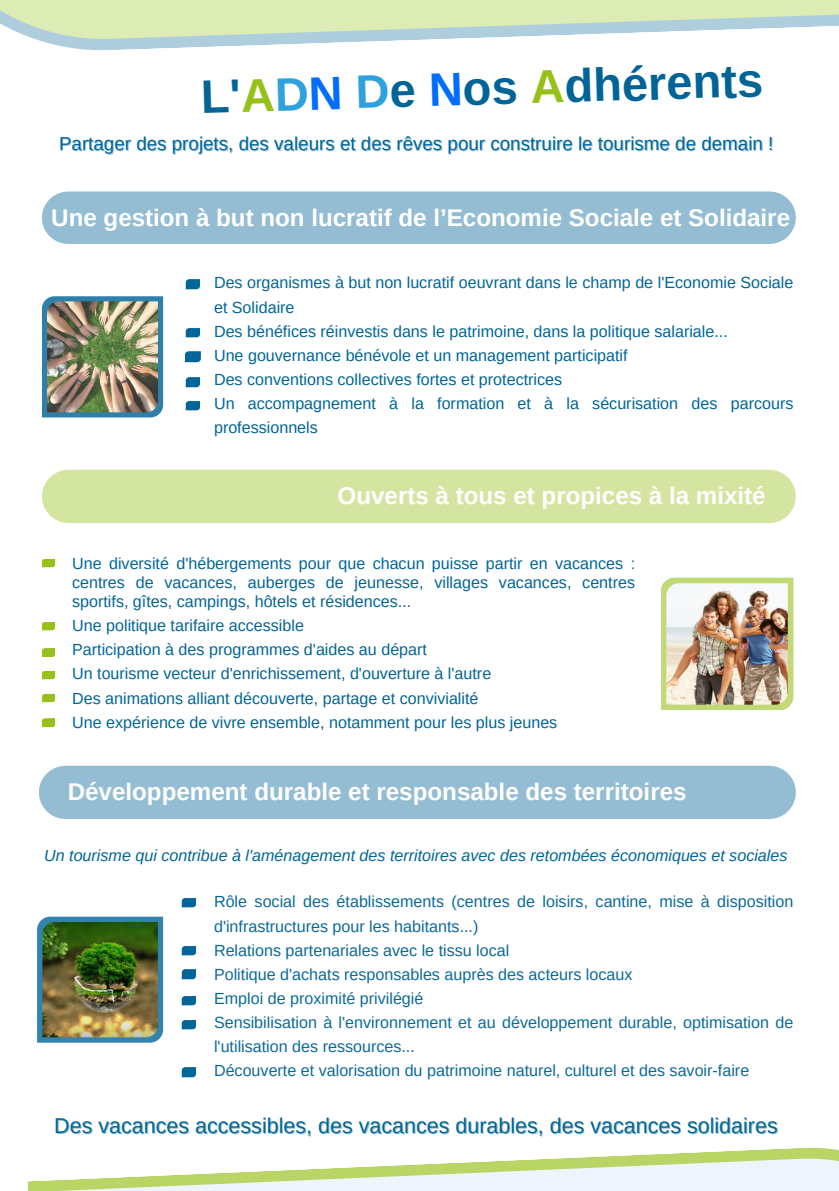
<style>
.page{position:relative;width:839px;height:1191px;background:#fff}
.page>*{position:absolute;margin:0;border:0;box-sizing:border-box;transform-origin:0 0}
.t1{font:700 47px "Arimo";color:#006497}
.t2{font:700 24.2px "Arimo";color:#fff}
.t3{font:21.4px "Arimo";color:#069}
.t4{font:18.8px "Arimo";color:#069}
.t5{font:16.2px/24.2px "Arimo";color:#006497}
.t6{font:italic 16.2px "Arimo";color:#006497}
.s1{color:#96c119}
.s2{color:#2ea2dd}
.s3{color:#006dff}
.s4{color:rgb(0 102 153/.4)}
</style>
<div class="page">
<svg style="left:37px;top:917px;width:126px;height:126px;background:#3e89af"></svg>
<img style="left:42px;top:922px;width:116px;height:115px">
<svg style="left:42px;top:296px;width:121px;height:121px;background:#3784ab"></svg>
<img style="left:47px;top:301px;width:111px;height:111px">
<div style="left:69px;top:470px;width:700px;height:53px;background:#d4e5a1"></div>
<div style="left:68px;top:191px;width:701px;height:53px;background:#94bdd3"></div>
<img style="left:186px;top:279px;width:15px;height:10px">
<img style="left:186px;top:401px;width:15px;height:10px">
<img style="left:186px;top:328px;width:15px;height:10px">
<img style="left:186px;top:351px;width:15px;height:12px">
<img style="left:186px;top:377px;width:15px;height:10px">
<img style="left:182px;top:898px;width:15px;height:10px">
<img style="left:182px;top:946px;width:15px;height:10px">
<img style="left:182px;top:969px;width:15px;height:10px">
<img style="left:182px;top:996px;width:15px;height:10px">
<img style="left:182px;top:1020px;width:15px;height:10px">
<img style="left:182px;top:1067px;width:15px;height:10px">
<div style="left:65px;top:766px;width:704px;height:53px;background:#94bdd3"></div>
<svg style="left:661px;top:578px;width:132px;height:132px;background:#c2d87b"></svg>
<img style="left:666px;top:583px;width:121px;height:122px">
<img style="left:42px;top:558px;width:14px;height:10px">
<img style="left:42px;top:648px;width:14px;height:9px">
<img style="left:42px;top:670px;width:14px;height:10px">
<img style="left:42px;top:693px;width:14px;height:9px">
<img style="left:42px;top:718px;width:14px;height:9px">
<img style="left:42px;top:622px;width:14px;height:9px">
<svg style="left:0;top:0;width:838px;height:50px;fill:#ddebb5"></svg>
<svg style="left:28px;top:1147px;width:810px;height:44px"></svg>
<p class="t1" style="left:200px;top:73px;width:563px;rotate:-2deg">L'<span class="s1">A</span><span class="s2">D</span><span class="s3">N</span> <span class="s2">D</span>e <span class="s3">N</span>os <span class="s1">A</span>dhérents</p>
<p class="t4" style="left:59px;top:133px;width:715px">Partager des projets, des valeurs et des rêves <span class="s4">pour</span> construire le tourisme de demain !</p>
<p class="t2" style="left:51px;top:204px;width:740px">Une gestion à but non lucratif de l’Economie Sociale et Solidaire</p>
<h3 class="t5" style="left:214px;top:271px;width:581px">Des organismes à but non lucratif oeuvrant dans le champ de l'Economie Sociale et Solidaire</h3>
<p class="t5" style="left:214px;top:319px;width:515px">Des bénéfices réinvestis dans le patrimoine, dans la politique salariale...</p>
<p class="t5" style="left:214px;top:343px;width:415px">Une gouvernance bénévole et un management participatif</p>
<p class="t5" style="left:214px;top:367px;width:349px">Des conventions collectives fortes et protectrices</p>
<p class="t5" style="left:214px;top:392px;width:581px">Un accompagnement à la formation et à la sécurisation des parcours professionnels</p>
<h5 class="t2" style="left:337px;top:482px;width:429px">Ouverts à tous et propices à la mixité</h5>
<p class="t5" style="left:72px;top:554px;width:564px;line-height:19.2px;text-align:justify">Une diversité d'hébergements pour que chacun puisse partir en vacances : centres de vacances, auberges de jeunesse, villages vacances, centres sportifs, gîtes, campings, hôtels et résidences...</p>
<p class="t5" style="left:72px;top:613px;width:233px">Une politique tarifaire accessible</p>
<p class="t5" style="left:72px;top:638px;width:356px">Participation à des programmes d'aides au départ</p>
<p class="t5" style="left:72px;top:662px;width:420px">Un tourisme vecteur d'enrichissement, d'ouverture à l'autre</p>
<p class="t5" style="left:72px;top:686px;width:408px">Des animations alliant découverte, partage et convivialité</p>
<p class="t5" style="left:72px;top:710px;width:486px">Une expérience de vivre ensemble, notamment pour les plus jeunes</p>
<p class="t2" style="left:68px;top:778px;width:620px">Développement durable et responsable des territoires</p>
<p class="t6" style="left:44px;top:846px;width:744px">Un tourisme qui contribue à l'aménagement des territoires avec des retombées économiques et sociales</p>
<p class="t5" style="left:214px;top:890px;width:581px">Rôle social des établissements (centres de loisirs, cantine, mise à disposition d'infrastructures pour les habitants...)<br>Relations partenariales avec le tissu local<br>Politique d'achats responsables auprès des acteurs locaux<br>Emploi de proximité privilégié<br>Sensibilisation à l'environnement et au développement durable, optimisation de l'utilisation des ressources...<br>Découverte et valorisation du patrimoine naturel, culturel et des savoir-faire</p>
<p class="t3" style="left:54px;top:1114px;width:725px">Des vacances accessibles, des vacances durables, des vacances solidaires</p>
</div>
